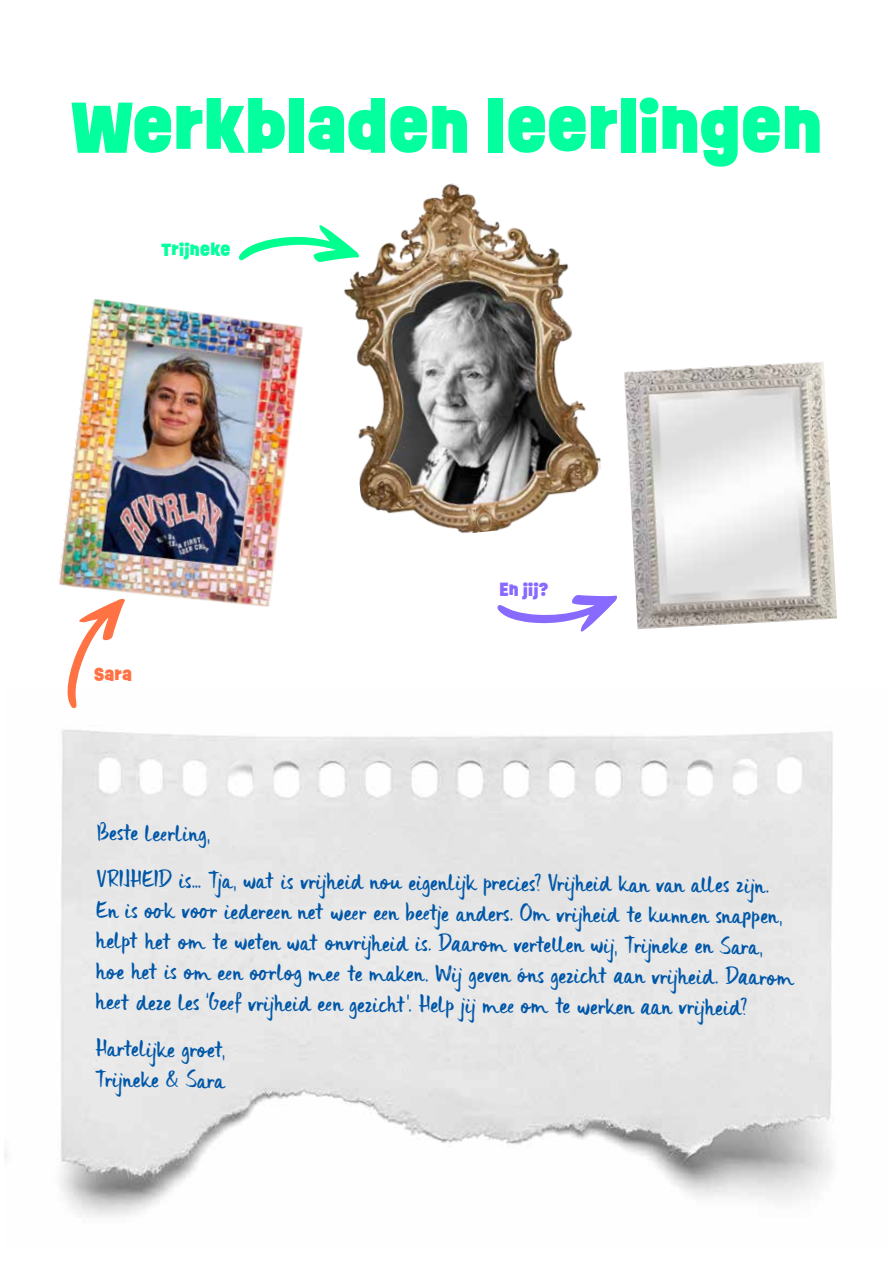
<style>
.page{position:relative;width:893px;height:1263px;background:#fff}
.page>*{position:absolute;margin:0;border:0;box-sizing:border-box;transform-origin:0 0}
.t1{font:900 66px "Ruddy";letter-spacing:.005em;color:#03ff9e}
.t2{font:25.5px/30.8px "Uncle Edward";color:#0057a8}
.t3{font:900 16.2px "Ruddy";letter-spacing:.015em;color:#03ff9e}
.t4{font:900 16.2px "Ruddy";color:#896aff}
.t5{font:900 16.2px "Ruddy";color:#ff7243}
</style>
<div class="page">
<img style="left:5px;top:690px;width:828px;height:528px">
<img style="left:344px;top:183px;width:257px;height:351px">
<img style="left:58px;top:299px;width:245px;height:308px">
<img style="left:624px;top:361px;width:213px;height:268px">
<svg style="left:239px;top:225px;width:120px;height:37px"></svg>
<svg style="left:68px;top:599px;width:57px;height:109px"></svg>
<svg style="left:497px;top:595px;width:120px;height:37px"></svg>
<h1 class="t1" style="left:71px;top:77px;width:753px">WERKBLADEN LEERLINGEN</h1>
<p class="t3" style="left:161px;top:237px;width:71px">TRIJNEKE</p>
<p class="t5" style="left:94px;top:663px;width:39px">SARA</p>
<p class="t4" style="left:500px;top:578px;width:51px">EN JIJ?</p>
<p class="t2" style="left:97px;top:810px;width:674px;line-height:44.2px;rotate:1deg">Beste lee rling,<br>VRIJHEID is… Tja, wat is vrijheid nou eigenlijk precies? Vrijheid kan van all es zijn.</p>
<p class="t2" style="left:97px;top:892px;width:700px;rotate:1deg">En is oo k voo r iederee n net wee r ee n bee tje anders. Om vrijheid te kunn en snapp en, helpt het om te weten wat onvrijheid is. Daa rom vertell en wij, Trijneke en Sara, hoe het is om ee n oo rlog mee te maken. Wij geven óns gezicht aa n vrijheid. Daa rom hee t deze les ‘Gee f vrijheid ee n gezicht’. Help jij mee om te werken aa n vrijheid?</p>
<p class="t2" style="left:95px;top:1033px;width:132px;rotate:1deg">Hartelijke groet,<br>Trijneke &amp; Sara</p>
</div>
